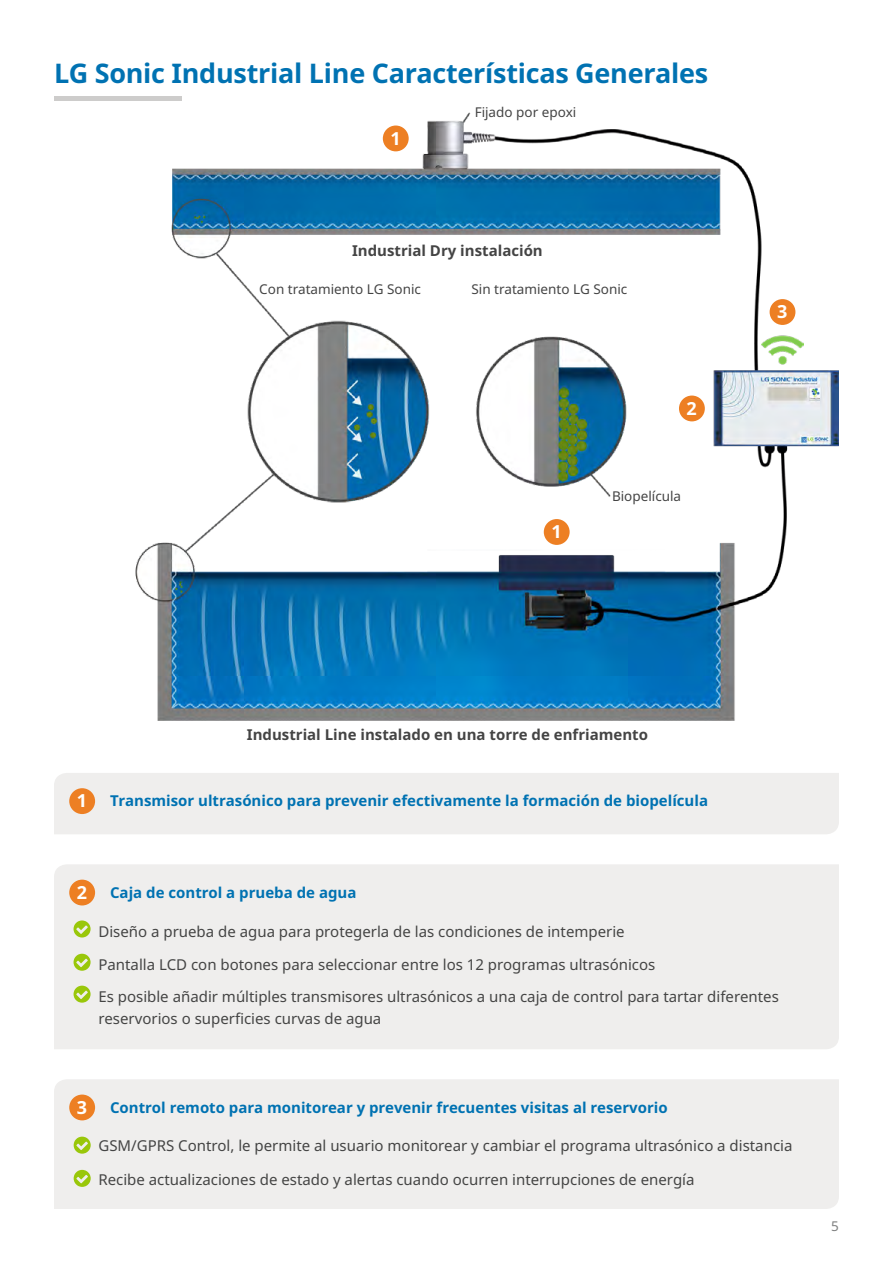
<style>
.page{position:relative;width:893px;height:1263px;background:#fff}
.page>*{position:absolute;margin:0;border:0;box-sizing:border-box;transform-origin:0 0}
.t1{font:700 27px "Noto Sans";letter-spacing:-.01em;color:#0072b2}
.t2{font:700 18px "Noto Sans";color:#fff}
.t3{font:15px/32px "Noto Sans";color:#444}
.t4{font:700 15px "Noto Sans";color:#0072b2}
.t5{font:700 15px "Noto Sans";color:#444}
.t6{font:13.5px "Noto Sans";color:#444}
.t7{font:13.5px "Noto Sans";color:#7f8080}
</style>
<div class="page">
<hr style="left:54px;top:97px;width:128px;height:4px;background:#cdcccb">
<img style="left:135px;top:112px;width:704px;height:609px">
<div style="left:544px;top:519px;width:26px;height:26px;background:#ed7f23;border-radius:50%"></div>
<div style="left:383px;top:126px;width:26px;height:25px;background:#ed7f23;border-radius:50%"></div>
<div style="left:679px;top:396px;width:26px;height:25px;background:#ed7f23;border-radius:50%"></div>
<div style="left:770px;top:299px;width:25px;height:26px;background:#ed7f23;border-radius:50%"></div>
<img style="left:762px;top:333px;width:42px;height:32px">
<div style="left:54px;top:864px;width:785px;height:185px;background:#efeeed"></div>
<div style="left:69px;top:880px;width:26px;height:25px;background:#ed7f23;border-radius:50%"></div>
<svg style="left:74px;top:920px;width:17px;height:17px"></svg>
<svg style="left:74px;top:954px;width:17px;height:17px"></svg>
<svg style="left:74px;top:986px;width:17px;height:17px"></svg>
<div style="left:54px;top:1079px;width:785px;height:130px;background:#efeeed"></div>
<div style="left:69px;top:1094px;width:26px;height:26px;background:#ed7f23;border-radius:50%"></div>
<svg style="left:74px;top:1137px;width:17px;height:17px"></svg>
<svg style="left:74px;top:1170px;width:17px;height:17px"></svg>
<div style="left:54px;top:773px;width:785px;height:61px;background:#efeeed"></div>
<div style="left:69px;top:788px;width:26px;height:26px;background:#ed7f23;border-radius:50%"></div>
<h1 class="t1" style="left:54px;top:54px;width:656px">LG Sonic Industrial Line Características Generales</h1>
<p class="t2" style="left:390px;top:126px;width:12px">1</p>
<p class="t6" style="left:475px;top:102px;width:103px">Fijado por epoxi</p>
<p class="t5" style="left:352px;top:240px;width:192px">Industrial Dry instalación</p>
<p class="t6" style="left:259px;top:279px;width:163px">Con tratamiento LG Sonic</p>
<p class="t6" style="left:471px;top:279px;width:157px">Sin tratamiento LG Sonic</p>
<p class="t2" style="left:687px;top:396px;width:12px">2</p>
<p class="t2" style="left:551px;top:519px;width:12px">1</p>
<p class="t6" style="left:612px;top:487px;width:71px">Biopelícula</p>
<p class="t2" style="left:777px;top:299px;width:12px">3</p>
<p class="t5" style="left:247px;top:724px;width:403px">Industrial Line instalado en una torre de enfriamento</p>
<p class="t2" style="left:77px;top:788px;width:12px">1</p>
<p class="t4" style="left:110px;top:790px;width:599px">Transmisor ultrasónico para prevenir efectivamente la formación de biopelícula</p>
<p class="t2" style="left:77px;top:880px;width:12px">2</p>
<p class="t4" style="left:110px;top:882px;width:248px">Caja de control a prueba de agua</p>
<p class="t3" style="left:98px;top:915px;width:528px">Diseño a prueba de agua para protegerla de las condiciones de intemperie</p>
<p class="t3" style="left:98px;top:948px;width:682px">Pantalla LCD con botones para seleccionar entre los 12 programas ultrasónicos<br>Es posible añadir múltiples transmisores ultrasónicos a una caja de control para tartar diferentes</p>
<p class="t3" style="left:98px;top:1002px;width:284px">reservorios o superficies curvas de agua</p>
<p class="t2" style="left:77px;top:1094px;width:12px">3</p>
<p class="t4" style="left:110px;top:1096px;width:559px">Control remoto para monitorear y prevenir frecuentes visitas al reservorio</p>
<p class="t3" style="left:98px;top:1130px;width:695px">GSM/GPRS Control, le permite al usuario monitorear y cambiar el programa ultrasónico a distancia</p>
<p class="t3" style="left:98px;top:1163px;width:598px">Recibe actualizaciones de estado y alertas cuando ocurren interrupciones de energía</p>
<p class="t7" style="left:831px;top:1217px;width:9px">5</p>
</div>
